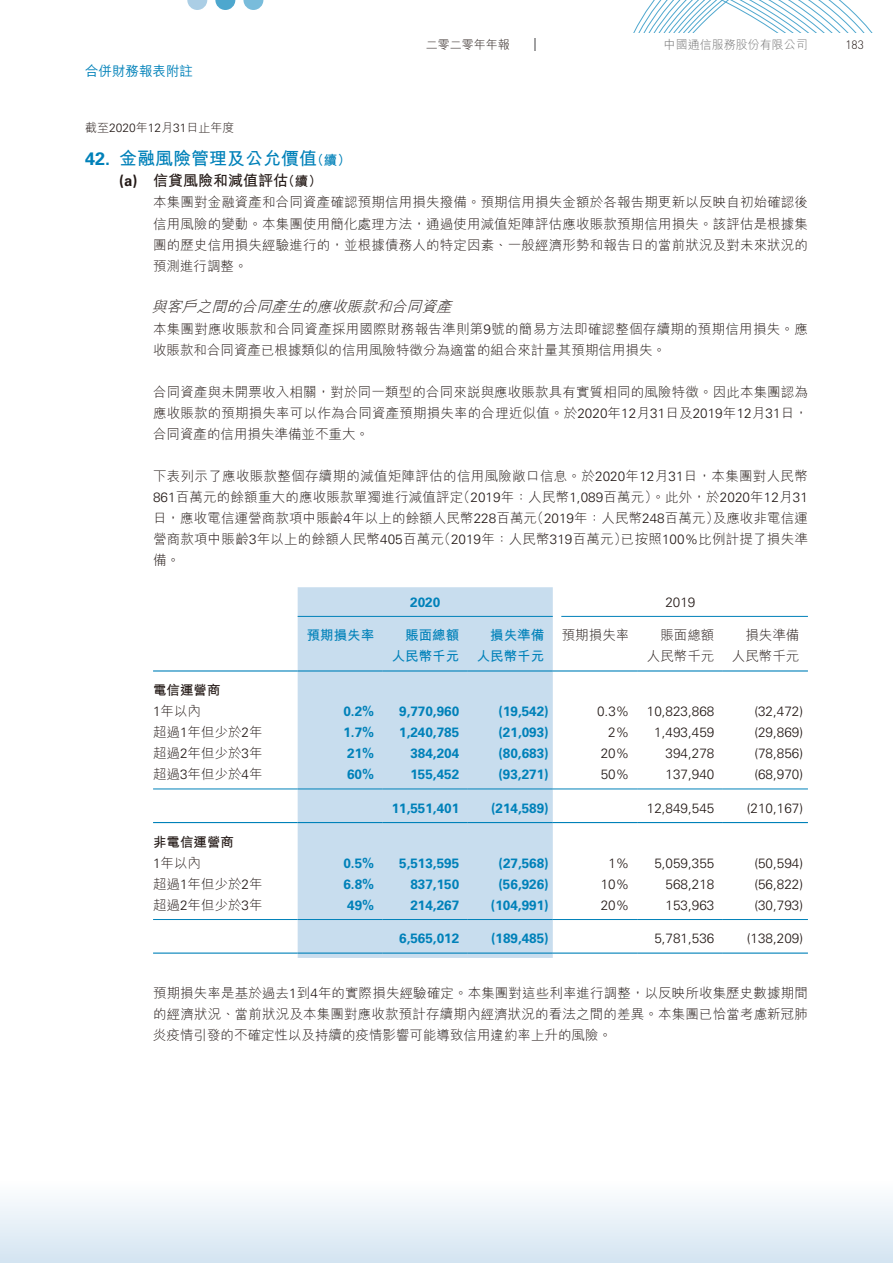
<style>
.page{position:relative;width:893px;height:1263px;background:#fff}
.page>*{position:absolute;margin:0;border:0;box-sizing:border-box;transform-origin:0 0}
.t1{font:700 18px "M Hei HK";color:#0081b9}
.t2{font:italic 300 15px "M Hei HK";color:#231916}
.t3{font:700 15px "M Hei HK";color:#231916}
.t4{font:300 13.5px/21px "M Hei HK";letter-spacing:.01em;color:#231916;text-align:justify}
.t5{font:700 13.5px "Univers LT Std";color:#0081b9}
.t6{font:300 13.5px "Univers LT Std";color:#231916}
.t7{font:700 13.5px "M Hei HK";color:#0081b9}
.t8{font:700 13.5px/21px "M Hei HK";color:#231916}
.t9{font:500 13.5px "M Hei HK";color:#0081b9}
.t10{font:300 12px "M Hei HK";color:#231916}
.t11{font:300 12px "M Hei HK";color:#727272}
.t12{font:300 12px "DIN Pro";color:#231916}
.s1{font-family:"Univers LT Std"}
.s2{font-size:13.5px}
.s3{font-family:"Univers LT Std";font-weight:300}
.s4{font-weight:300}
</style>
<div class="page">
<div style="left:0;top:1169px;width:893px;height:94px;background:linear-gradient(to bottom,#fff,#d4e4f1)"></div>
<svg style="left:534px;top:0;width:339px;height:51px"></svg>
<svg style="left:187px;top:0;width:20px;height:10px"></svg>
<svg style="left:215px;top:0;width:20px;height:10px"></svg>
<svg style="left:243px;top:0;width:20px;height:10px"></svg>
<div style="left:298px;top:587px;width:255px;height:371px;background:#c8ddee"></div>
<hr style="left:298px;top:616px;width:255px;height:1px;background:#0081b9">
<hr style="left:561px;top:616px;width:247px;height:1px;background:#0081b9">
<hr style="left:153px;top:670px;width:145px;height:1px;background:#0081b9">
<hr style="left:298px;top:670px;width:85px;height:1px;background:#0081b9">
<hr style="left:383px;top:670px;width:85px;height:1px;background:#0081b9">
<hr style="left:468px;top:670px;width:85px;height:1px;background:#0081b9">
<hr style="left:553px;top:670px;width:85px;height:1px;background:#0081b9">
<hr style="left:638px;top:670px;width:85px;height:1px;background:#0081b9">
<hr style="left:723px;top:670px;width:85px;height:1px;background:#0081b9">
<hr style="left:153px;top:788px;width:145px;height:1px;background:#0081b9">
<hr style="left:298px;top:788px;width:85px;height:1px;background:#0081b9">
<hr style="left:383px;top:788px;width:85px;height:1px;background:#0081b9">
<hr style="left:468px;top:788px;width:85px;height:1px;background:#0081b9">
<hr style="left:553px;top:788px;width:85px;height:1px;background:#0081b9">
<hr style="left:638px;top:788px;width:85px;height:1px;background:#0081b9">
<hr style="left:723px;top:788px;width:85px;height:1px;background:#0081b9">
<hr style="left:153px;top:822px;width:145px;height:1px;background:#0081b9">
<hr style="left:298px;top:822px;width:85px;height:1px;background:#0081b9">
<hr style="left:383px;top:822px;width:85px;height:1px;background:#0081b9">
<hr style="left:468px;top:822px;width:85px;height:1px;background:#0081b9">
<hr style="left:553px;top:822px;width:85px;height:1px;background:#0081b9">
<hr style="left:638px;top:822px;width:85px;height:1px;background:#0081b9">
<hr style="left:723px;top:822px;width:85px;height:1px;background:#0081b9">
<hr style="left:153px;top:919px;width:145px;height:1px;background:#0081b9">
<hr style="left:298px;top:919px;width:85px;height:1px;background:#0081b9">
<hr style="left:383px;top:919px;width:85px;height:1px;background:#0081b9">
<hr style="left:468px;top:919px;width:85px;height:1px;background:#0081b9">
<hr style="left:553px;top:919px;width:85px;height:1px;background:#0081b9">
<hr style="left:638px;top:919px;width:85px;height:1px;background:#0081b9">
<hr style="left:723px;top:919px;width:85px;height:1px;background:#0081b9">
<hr style="left:153px;top:952px;width:145px;height:2px;background:#0081b9">
<hr style="left:298px;top:952px;width:85px;height:2px;background:#0081b9">
<hr style="left:383px;top:952px;width:85px;height:2px;background:#0081b9">
<hr style="left:468px;top:952px;width:85px;height:2px;background:#0081b9">
<hr style="left:553px;top:952px;width:85px;height:2px;background:#0081b9">
<hr style="left:638px;top:952px;width:85px;height:2px;background:#0081b9">
<hr style="left:723px;top:952px;width:85px;height:2px;background:#0081b9">
<p class="t9" style="left:85px;top:61px;width:109px">合併財務報表附註</p>
<p class="t10" style="left:85px;top:119px;width:151px">截至<span class="s1">2020</span>年<span class="s1">12</span>月<span class="s1">31</span>日止年度</p>
<p class="t10" style="left:426px;top:36px;width:85px">二零二零年年報</p>
<p class="t11" style="left:664px;top:36px;width:145px">中國通信服務股份有限公司</p>
<p class="t12" style="left:845px;top:36px;width:20px">183</p>
<h1 class="t1" style="left:85px;top:145px;width:267px"><span class="s1">42.</span> 金融風險管理及公允價值<span class="s2">（續）</span></h1>
<p class="t3" style="left:119px;top:170px;width:204px"><span class="s1">(a)</span> 信貸風險和減值評估<span class="s2">（續）</span></p>
<p class="t4" style="left:153px;top:192px;width:656px">本集團對金融資產和合同資產確認預期信用損失撥備。預期信用損失金額於各報告期更新以反映自初始確認後信用風險的變動。本集團使用簡化處理方法，通過使用減值矩陣評估應收賬款預期信用損失。該評估是根據集團的歷史信用損失經驗進行的，並根據債務人的特定因素、一般經濟形勢和報告日的當前狀況及對未來狀況的預測進行調整。</p>
<p class="t2" style="left:152px;top:296px;width:307px">與客戶之間的合同產生的應收賬款和合同資產</p>
<p class="t4" style="left:153px;top:317px;width:656px">本集團對應收賬款和合同資產採用國際財務報告準則第<span class="s1">9</span>號的簡易方法即確認整個存續期的預期信用損失。應收賬款和合同資產已根據類似的信用風險特徵分為適當的組合來計量其預期信用損失。</p>
<p class="t4" style="left:153px;top:381px;width:656px">合同資產與未開票收入相關，對於同一類型的合同來說與應收賬款具有實質相同的風險特徵。因此本集團認為應收賬款的預期損失率可以作為合同資產預期損失率的合理近似值。於<span class="s1">2020</span>年<span class="s1">12</span>月<span class="s1">31</span>日及<span class="s1">2019</span>年<span class="s1">12</span>月<span class="s1">31</span>日，合同資產的信用損失準備並不重大。</p>
<p class="t4" style="left:153px;top:465px;width:656px">下表列示了應收賬款整個存續期的減值矩陣評估的信用風險敞口信息。於<span class="s1">2020</span>年<span class="s1">12</span>月<span class="s1">31</span>日，本集團對人民幣<span class="s1">861</span>百萬元的餘額重大的應收賬款單獨進行減值評定（<span class="s1">2019</span>年：人民幣<span class="s1">1,089</span>百萬元）。此外，於<span class="s1">2020</span>年<span class="s1">12</span>月<span class="s1">31</span>日，應收電信運營商款項中賬齡<span class="s1">4</span>年以上的餘額人民幣<span class="s1">228</span>百萬元（<span class="s1">2019</span>年：人民幣<span class="s1">248</span>百萬元）及應收非電信運營商款項中賬齡<span class="s1">3</span>年以上的餘額人民幣<span class="s1">405</span>百萬元（<span class="s1">2019</span>年：人民幣<span class="s1">319</span>百萬元）已按照<span class="s1">100%</span>比例計提了損失準備。</p>
<p class="t5" style="left:410px;top:594px;width:32px">2020</p>
<p class="t6" style="left:665px;top:594px;width:32px">2019</p>
<p class="t7" style="left:307px;top:625px;width:69px">預期損失率</p>
<p class="t7" style="left:405px;top:625px;width:55px">賬面總額</p>
<p class="t7" style="left:490px;top:625px;width:55px">損失準備</p>
<p class="t4" style="left:562px;top:624px;width:69px">預期損失率</p>
<p class="t4" style="left:660px;top:624px;width:55px">賬面總額</p>
<p class="t4" style="left:745px;top:624px;width:55px">損失準備</p>
<p class="t7" style="left:392px;top:646px;width:69px">人民幣千元</p>
<p class="t7" style="left:477px;top:646px;width:69px">人民幣千元</p>
<p class="t4" style="left:647px;top:645px;width:69px">人民幣千元</p>
<p class="t4" style="left:732px;top:645px;width:69px">人民幣千元</p>
<p class="t8" style="left:153px;top:679px;width:69px">電信運營商<br><span class="s3">1</span><span class="s4">年以內</span></p>
<p class="t5" style="left:343px;top:703px;width:32px">0.2%</p>
<p class="t5" style="left:399px;top:703px;width:62px">9,770,960</p>
<p class="t5" style="left:498px;top:703px;width:52px">(19,542)</p>
<p class="t6" style="left:597px;top:703px;width:34px">0.3%</p>
<p class="t6" style="left:647px;top:703px;width:69px">10,823,868</p>
<p class="t6" style="left:754px;top:703px;width:50px">(32,472)</p>
<p class="t4" style="left:153px;top:721px;width:111px">超過<span class="s1">1</span>年但少於<span class="s1">2</span>年</p>
<p class="t5" style="left:343px;top:724px;width:32px">1.7%</p>
<p class="t5" style="left:399px;top:724px;width:62px">1,240,785</p>
<p class="t5" style="left:498px;top:724px;width:52px">(21,093)</p>
<p class="t6" style="left:608px;top:724px;width:23px">2%</p>
<p class="t6" style="left:654px;top:724px;width:62px">1,493,459</p>
<p class="t6" style="left:754px;top:724px;width:50px">(29,869)</p>
<p class="t4" style="left:153px;top:742px;width:111px">超過<span class="s1">2</span>年但少於<span class="s1">3</span>年</p>
<p class="t5" style="left:347px;top:745px;width:29px">21%</p>
<p class="t5" style="left:410px;top:745px;width:50px">384,204</p>
<p class="t5" style="left:498px;top:745px;width:52px">(80,683)</p>
<p class="t6" style="left:601px;top:745px;width:30px">20%</p>
<p class="t6" style="left:666px;top:745px;width:50px">394,278</p>
<p class="t6" style="left:754px;top:745px;width:50px">(78,856)</p>
<p class="t4" style="left:153px;top:763px;width:111px">超過<span class="s1">3</span>年但少於<span class="s1">4</span>年</p>
<p class="t5" style="left:347px;top:766px;width:29px">60%</p>
<p class="t5" style="left:410px;top:766px;width:50px">155,452</p>
<p class="t5" style="left:498px;top:766px;width:52px">(93,271)</p>
<p class="t6" style="left:601px;top:766px;width:30px">50%</p>
<p class="t6" style="left:665px;top:766px;width:50px">137,940</p>
<p class="t6" style="left:754px;top:766px;width:50px">(68,970)</p>
<p class="t5" style="left:392px;top:800px;width:69px">11,551,401</p>
<p class="t5" style="left:491px;top:800px;width:59px">(214,589)</p>
<p class="t6" style="left:647px;top:800px;width:69px">12,849,545</p>
<p class="t6" style="left:747px;top:800px;width:58px">(210,167)</p>
<p class="t8" style="left:153px;top:830px;width:82px">非電信運營商<br><span class="s3">1</span><span class="s4">年以內</span></p>
<p class="t5" style="left:343px;top:855px;width:32px">0.5%</p>
<p class="t5" style="left:399px;top:855px;width:62px">5,513,595</p>
<p class="t5" style="left:498px;top:855px;width:52px">(27,568)</p>
<p class="t6" style="left:608px;top:855px;width:23px">1%</p>
<p class="t6" style="left:654px;top:855px;width:62px">5,059,355</p>
<p class="t6" style="left:754px;top:855px;width:50px">(50,594)</p>
<p class="t4" style="left:153px;top:873px;width:111px">超過<span class="s1">1</span>年但少於<span class="s1">2</span>年</p>
<p class="t5" style="left:343px;top:876px;width:32px">6.8%</p>
<p class="t5" style="left:410px;top:876px;width:50px">837,150</p>
<p class="t5" style="left:498px;top:876px;width:52px">(56,926)</p>
<p class="t6" style="left:601px;top:876px;width:30px">10%</p>
<p class="t6" style="left:666px;top:876px;width:50px">568,218</p>
<p class="t6" style="left:754px;top:876px;width:50px">(56,822)</p>
<p class="t4" style="left:153px;top:894px;width:111px">超過<span class="s1">2</span>年但少於<span class="s1">3</span>年</p>
<p class="t5" style="left:347px;top:897px;width:29px">49%</p>
<p class="t5" style="left:410px;top:897px;width:50px">214,267</p>
<p class="t5" style="left:491px;top:897px;width:59px">(104,991)</p>
<p class="t6" style="left:601px;top:897px;width:30px">20%</p>
<p class="t6" style="left:666px;top:897px;width:50px">153,963</p>
<p class="t6" style="left:754px;top:897px;width:50px">(30,793)</p>
<p class="t5" style="left:399px;top:931px;width:62px">6,565,012</p>
<p class="t5" style="left:491px;top:931px;width:59px">(189,485)</p>
<p class="t6" style="left:654px;top:930px;width:62px">5,781,536</p>
<p class="t6" style="left:747px;top:930px;width:58px">(138,209)</p>
<p class="t4" style="left:153px;top:982px;width:656px">預期損失率是基於過去<span class="s1">1</span>到<span class="s1">4</span>年的實際損失經驗確定。本集團對這些利率進行調整，以反映所收集歷史數據期間的經濟狀況、當前狀況及本集團對應收款預計存續期內經濟狀況的看法之間的差異。本集團已恰當考慮新冠肺炎疫情引發的不確定性以及持續的疫情影響可能導致信用違約率上升的風險。</p>
</div>
